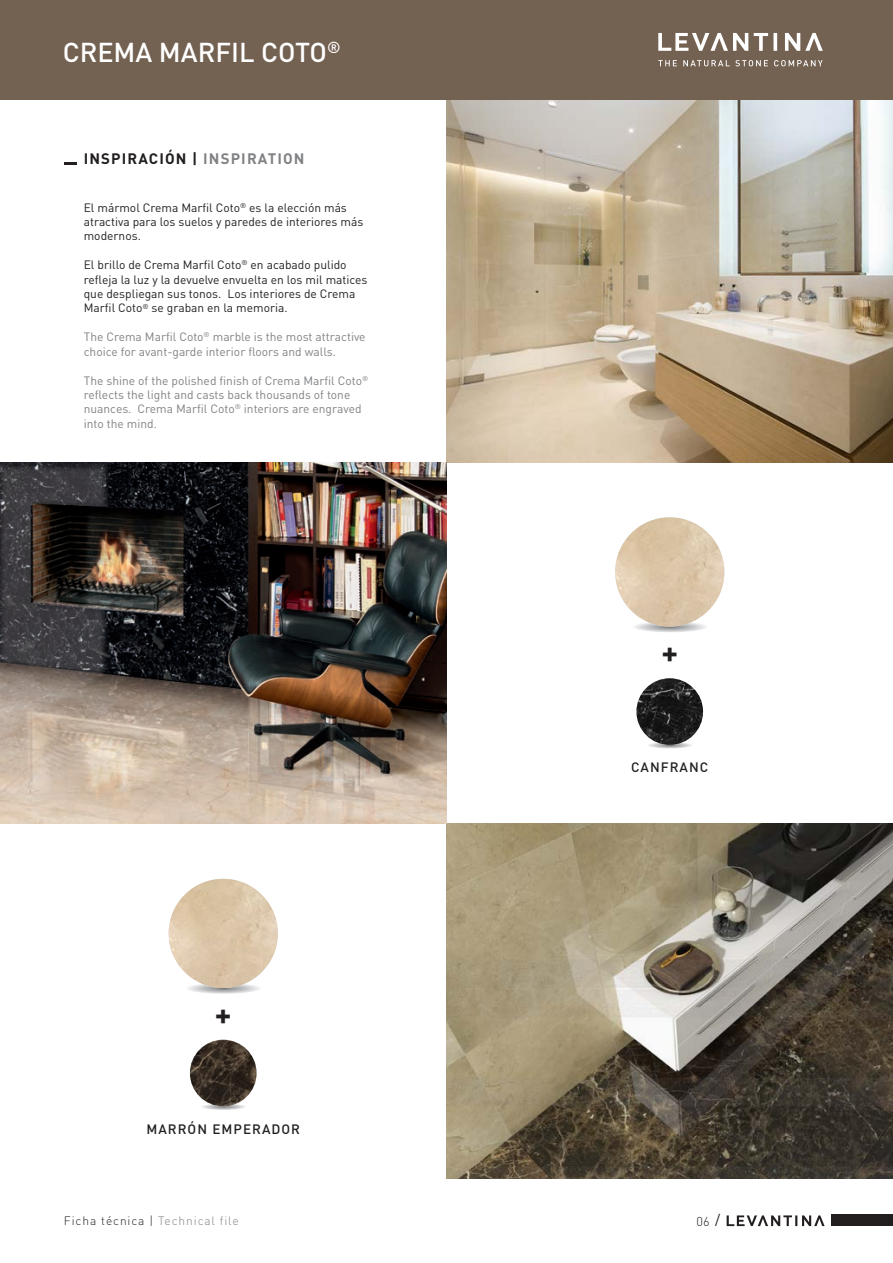
<style>
.page{position:relative;width:893px;height:1263px;background:#fff}
.page>*{position:absolute;margin:0;border:0;box-sizing:border-box;transform-origin:0 0}
.t1{font:700 30.75px "DIN";color:#231f20}
.t2{font:500 27px "DIN";color:#fff}
.t3{font:700 15px "DIN";letter-spacing:.075em;color:#231f20}
.t4{font:500 13.5px "DIN";letter-spacing:.075em;color:#231f20}
.t5{font:300 12.75px "DIN";color:#231f20}
.t6{font:12px/14.4px "DIN";color:#231f20}
.t7{font:12px/14.4px "DIN";color:#808285}
.t8{font:300 12px "DIN";letter-spacing:.075em;color:#231f20}
.s1{color:#808285}
.s2{font-weight:400;font-size:14.25px}
</style>
<div class="page">
<img style="left:446px;top:100px;width:447px;height:362px">
<img style="left:446px;top:824px;width:447px;height:354px">
<img style="left:0;top:462px;width:446px;height:362px">
<div style="left:0;top:0;width:893px;height:100px;background:#736152"></div>
<svg style="left:658px;top:33px;width:165px;height:33px"></svg>
<svg style="left:634px;top:621px;width:72px;height:11px"></svg>
<img style="left:615px;top:517px;width:109px;height:109px;border-radius:55px">
<svg style="left:188px;top:982px;width:72px;height:12px"></svg>
<img style="left:169px;top:879px;width:109px;height:109px;border-radius:55px">
<svg style="left:648px;top:741px;width:44px;height:7px"></svg>
<img style="left:636px;top:678px;width:67px;height:67px;border-radius:33px">
<svg style="left:202px;top:1103px;width:44px;height:7px"></svg>
<img style="left:190px;top:1040px;width:67px;height:66px;border-radius:33px">
<svg style="left:64px;top:162px;width:13px;height:2px"></svg>
<div style="left:831px;top:1215px;width:62px;height:11px;background:#231f20"></div>
<svg style="left:727px;top:1215px;width:98px;height:11px"></svg>
<h2 class="t2" style="left:63px;top:34px;width:279px">CREMA MARFIL COTO<sup>®</sup></h2>
<p class="t3" style="left:84px;top:149px;width:222px">INSPIRACIÓN | <span class="s1">INSPIRATION</span></p>
<p class="t6" style="left:84px;top:200px;width:281px">El mármol Crema Marfil Coto<sup>®</sup> es la elección más atractiva para los suelos y paredes de interiores más modernos.</p>
<p class="t6" style="left:84px;top:258px;width:285px">El brillo de Crema Marfil Coto<sup>®</sup> en acabado pulido refleja la luz y la devuelve envuelta en los mil matices que despliegan sus tonos. Los interiores de Crema Marfil Coto<sup>®</sup> se graban en la memoria.</p>
<p class="t7" style="left:84px;top:330px;width:283px">The Crema Marfil Coto<sup>®</sup> marble is the most attractive choice for avant-garde interior floors and walls.</p>
<p class="t7" style="left:84px;top:373px;width:286px">The shine of the polished finish of Crema Marfil Coto<sup>® </sup>reflects the light and casts back thousands of tone nuances. Crema Marfil Coto<sup>®</sup> interiors are engraved into the mind.</p>
<h1 class="t1" style="left:215px;top:993px;width:18px">+</h1>
<p class="t4" style="left:146px;top:1120px;width:155px">MARRÓN EMPERADOR</p>
<h1 class="t1" style="left:661px;top:631px;width:18px">+</h1>
<p class="t4" style="left:631px;top:758px;width:79px">CANFRANC</p>
<p class="t8" style="left:64px;top:1213px;width:176px">Ficha técnica | <span class="s1">Technical file</span></p>
<p class="t5" style="left:696px;top:1213px;width:25px">06 <span class="s2">/</span></p>
</div>
